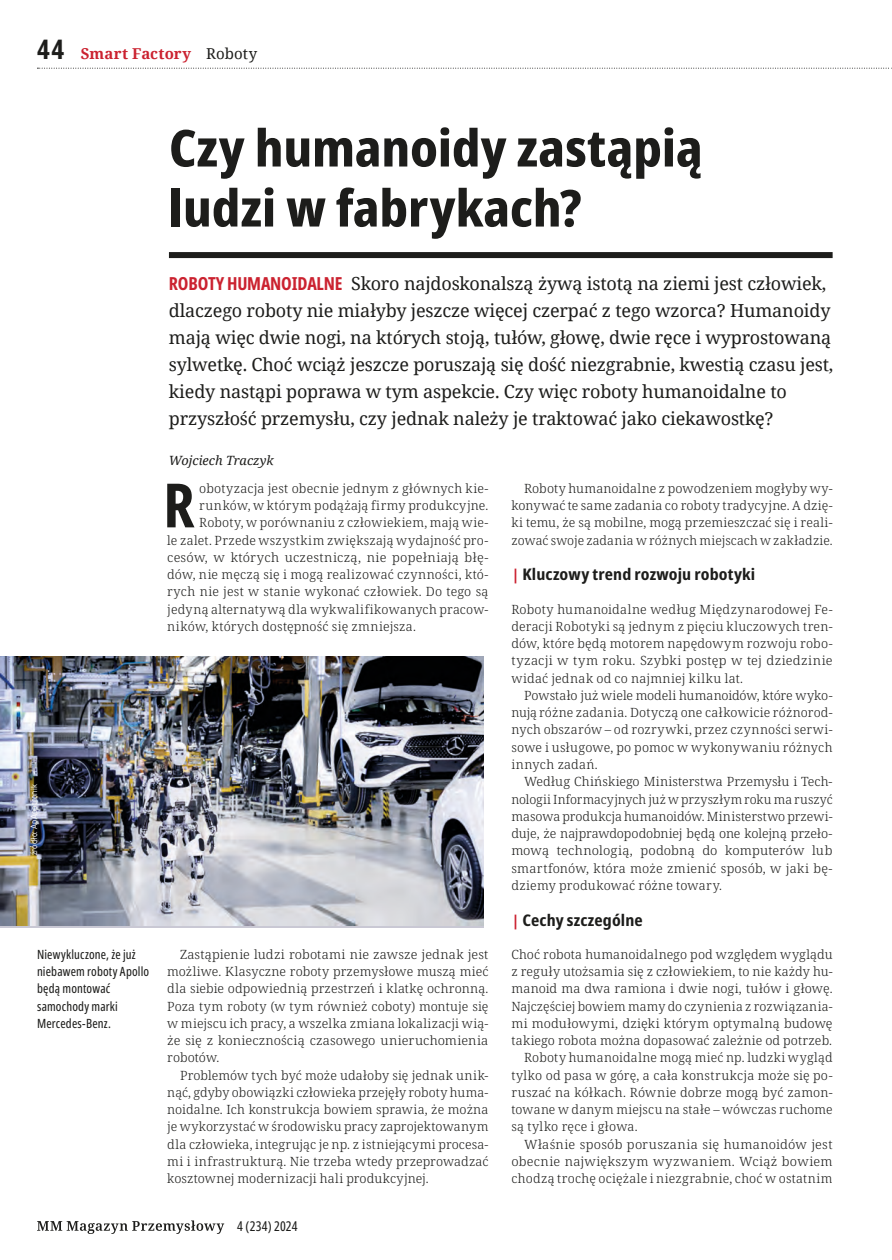
<style>
.page{position:relative;width:892px;height:1260px;background:#fff}
.page>*{position:absolute;margin:0;border:0;box-sizing:border-box;transform-origin:0 0}
.t1{font:700 extra-condensed 61.05px "Noto Sans";color:#1d1d1b}
.t2{font:800 extra-condensed 51px/60px "Noto Sans";letter-spacing:-.005em;color:#1d1d1b;scale:1.1 1}
.t3{font:18px/27px "Noto Serif";letter-spacing:-.01em;color:#1d1d1b}
.t4{font:700 extra-condensed 16.05px "Noto Sans";letter-spacing:.005em;color:#1d1d1b;scale:1.12 1}
.t5{font:700 15px "Noto Serif";letter-spacing:.005em;color:#cb2230}
.t6{font:extra-condensed 13.5px "Noto Sans";letter-spacing:.01em;color:#1d1d1b}
.t7{font:300 12.75px/17.2px "Noto Serif";letter-spacing:.015em;color:#1d1d1b;text-align:justify}
.t8{font:extra-condensed 12.75px/17.2px "Noto Sans";letter-spacing:.01em;color:#1d1d1b}
.t9{font:300 12.75px "Noto Serif";letter-spacing:-.01em;color:#1d1d1b}
.t10{font:italic 12.75px "Noto Serif";color:#1d1d1b}
.t11{font:9px "TT Prosto Sans";letter-spacing:.02em;color:#fff;scale:.75 1}
.s1{font-family:"Noto Sans";font-stretch:extra-condensed;font-size:27px;color:#1d1d1b}
.s2{font-weight:400;color:#1d1d1b}
.s3{font-family:"Noto Sans";font-weight:700;font-stretch:extra-condensed;color:#cb2230}
.s4{font-stretch:normal;font-size:15px;color:#cb2230}
</style>
<div class="page">
<svg style="left:37px;top:68px;width:855px;height:1px"></svg>
<svg style="left:37px;top:1220px;width:187px;height:13px"></svg>
<div style="left:169px;top:252px;width:663px;height:6px;background:#1d1d1b"></div>
<img style="left:0;top:657px;width:483px;height:268px">
<p class="t5" style="left:37px;top:43px;width:222px"><span class="s1">44</span> Smart Factory <span class="s2">Roboty</span></p>
<p class="t2" style="left:169px;top:118px;width:486px">Czy humanoidy zastąpią ludzi w fabrykach?</p>
<p class="t3" style="left:169px;top:269px;width:666px"><span class="s3">ROBOTY HUMANOIDALNE</span> Skoro najdoskonalszą żywą istotą na ziemi jest człowiek, dlaczego roboty nie miałyby jeszcze więcej czerpać z tego wzorca? Humanoidy mają więc dwie nogi, na których stoją, tułów, głowę, dwie ręce i wyprostowaną sylwetkę. Choć wciąż jeszcze poruszają się dość niezgrabnie, kwestią czasu jest, kiedy nastąpi poprawa w tym aspekcie. Czy więc roboty humanoidalne to przyszłość przemysłu, czy jednak należy je traktować jako ciekawostkę?</p>
<p class="t10" style="left:169px;top:451px;width:106px">Wojciech Traczyk</p>
<p class="t1" style="left:163px;top:461px;width:33px">R</p>
<p class="t7" style="left:199px;top:480px;width:291px">obotyzacja jest obecnie jednym z głównych kie-</p>
<p class="t7" style="left:199px;top:497px;width:291px">runków, w którym podążają firmy produkcyjne.</p>
<p class="t7" style="left:199px;top:514px;width:291px">Roboty, w porównaniu z człowiekiem, mają wie-</p>
<p class="t7" style="left:167px;top:532px;width:323px">le zalet. Przede wszystkim zwiększają wydajność pro-</p>
<p class="t7" style="left:167px;top:549px;width:322px">cesów, w których uczestniczą, nie popełniają błę-</p>
<p class="t7" style="left:167px;top:566px;width:323px">dów, nie męczą się i mogą realizować czynności, któ-</p>
<p class="t7" style="left:167px;top:583px;width:322px">rych nie jest w stanie wykonać człowiek. Do tego są</p>
<p class="t7" style="left:167px;top:601px;width:323px">jedyną alternatywą dla wykwalifikowanych pracow-</p>
<p class="t7" style="left:167px;top:618px;width:250px">ników, których dostępność się zmniejsza.</p>
<p class="t11" style="left:28px;top:855px;width:96px;rotate:-90deg">źródło: ApApptronik</p>
<p class="t8" style="left:37px;top:945px;width:114px">Niewykluczone, że już niebawem roboty Apollo będą montować samochody marki<br>Mercedes-Benz.</p>
<p class="t7" style="left:180px;top:946px;width:310px">Zastąpienie ludzi robotami nie zawsze jednak jest</p>
<p class="t7" style="left:167px;top:963px;width:323px">możliwe. Klasyczne roboty przemysłowe muszą mieć</p>
<p class="t7" style="left:167px;top:980px;width:322px">dla siebie odpowiednią przestrzeń i klatkę ochronną.</p>
<p class="t7" style="left:167px;top:997px;width:322px">Poza tym roboty (w tym również coboty) montuje się</p>
<p class="t7" style="left:167px;top:1015px;width:323px">w miejscu ich pracy, a wszelka zmiana lokalizacji wią-</p>
<p class="t7" style="left:167px;top:1032px;width:323px">że się z koniecznością czasowego unieruchomienia</p>
<p class="t7" style="left:167px;top:1049px;width:54px">robotów.</p>
<p class="t7" style="left:180px;top:1066px;width:310px">Problemów tych być może udałoby się jednak unik-</p>
<p class="t7" style="left:167px;top:1084px;width:323px">nąć, gdyby obowiązki człowieka przejęły roboty huma-</p>
<p class="t7" style="left:167px;top:1101px;width:322px">noidalne. Ich konstrukcja bowiem sprawia, że można</p>
<p class="t7" style="left:167px;top:1118px;width:322px">je wykorzystać w środowisku pracy zaprojektowanym</p>
<p class="t7" style="left:167px;top:1135px;width:323px">dla człowieka, integrując je np. z istniejącymi procesa-</p>
<p class="t7" style="left:167px;top:1153px;width:322px">mi i infrastrukturą. Nie trzeba wtedy przeprowadzać</p>
<p class="t7" style="left:167px;top:1170px;width:263px">kosztownej modernizacji hali produkcyjnej.</p>
<p class="t6" style="left:237px;top:1216px;width:62px">4 (234) 2024</p>
<p class="t7" style="left:511px;top:480px;width:323px;text-indent:13px">Roboty humanoidalne z powodzeniem mogłyby wy&shy;konywać te same zadania co roboty tradycyjne. A dzię&shy;ki temu, że są mobilne, mogą przemieszczać się i reali&shy;zować swoje zadania w różnych miejscach w zakładzie.</p>
<p class="t4" style="left:511px;top:563px;width:219px"><span class="s4">|</span> Kluczowy trend rozwoju robotyki</p>
<p class="t7" style="left:511px;top:601px;width:323px">Roboty humanoidalne według Międzynarodowej Fe-</p>
<p class="t7" style="left:511px;top:618px;width:323px">deracji Robotyki są jednym z pięciu kluczowych tren-</p>
<p class="t7" style="left:511px;top:635px;width:323px">dów, które będą motorem napędowym rozwoju robo-</p>
<p class="t7" style="left:511px;top:652px;width:322px">tyzacji w tym roku. Szybki postęp w tej dziedzinie</p>
<p class="t7" style="left:511px;top:670px;width:233px">widać jednak od co najmniej kilku lat.</p>
<p class="t7" style="left:524px;top:687px;width:310px">Powstało już wiele modeli humanoidów, które wyko-</p>
<p class="t7" style="left:511px;top:704px;width:323px">nują różne zadania. Dotyczą one całkowicie różnorod-</p>
<p class="t7" style="left:511px;top:721px;width:323px">nych obszarów – od rozrywki, przez czynności serwi-</p>
<p class="t7" style="left:511px;top:739px;width:322px">sowe i usługowe, po pomoc w wykonywaniu różnych</p>
<p class="t7" style="left:511px;top:756px;width:88px">innych zadań.</p>
<p class="t7" style="left:524px;top:773px;width:310px">Według Chińskiego Ministerstwa Przemysłu i Tech-</p>
<p class="t7" style="left:511px;top:790px;width:322px">nologii Informacyjnych już w przyszłym roku ma ruszyć</p>
<p class="t7" style="left:511px;top:808px;width:323px">masowa produkcja humanoidów. Ministerstwo przewi-</p>
<p class="t9" style="left:511px;top:824px;width:323px">duje, że najprawdopodobniej będą one kolejną przeło-</p>
<p class="t7" style="left:511px;top:842px;width:322px">mową technologią, podobną do komputerów lub</p>
<p class="t7" style="left:511px;top:859px;width:323px">smartfonów, która może zmienić sposób, w jaki bę-</p>
<p class="t7" style="left:511px;top:877px;width:212px">dziemy produkować różne towary.</p>
<p class="t4" style="left:511px;top:908px;width:119px"><span class="s4">|</span> Cechy szczególne</p>
<p class="t7" style="left:511px;top:946px;width:322px">Choć robota humanoidalnego pod względem wyglądu</p>
<p class="t7" style="left:511px;top:963px;width:323px">z reguły utożsamia się z człowiekiem, to nie każdy hu-</p>
<p class="t7" style="left:511px;top:980px;width:322px">manoid ma dwa ramiona i dwie nogi, tułów i głowę.</p>
<p class="t7" style="left:511px;top:997px;width:323px">Najczęściej bowiem mamy do czynienia z rozwiązania-</p>
<p class="t7" style="left:511px;top:1015px;width:322px">mi modułowymi, dzięki którym optymalną budowę</p>
<p class="t7" style="left:511px;top:1032px;width:322px">takiego robota można dopasować zależnie od potrzeb.</p>
<p class="t7" style="left:524px;top:1049px;width:310px">Roboty humanoidalne mogą mieć np. ludzki wygląd</p>
<p class="t7" style="left:511px;top:1066px;width:323px">tylko od pasa w górę, a cała konstrukcja może się po-</p>
<p class="t7" style="left:511px;top:1084px;width:323px">ruszać na kółkach. Równie dobrze mogą być zamon-</p>
<p class="t7" style="left:511px;top:1101px;width:322px">towane w danym miejscu na stałe – wówczas ruchome</p>
<p class="t7" style="left:511px;top:1118px;width:128px">są tylko ręce i głowa.</p>
<p class="t7" style="left:524px;top:1135px;width:310px">Właśnie sposób poruszania się humanoidów jest</p>
<p class="t7" style="left:511px;top:1153px;width:322px">obecnie największym wyzwaniem. Wciąż bowiem</p>
<p class="t7" style="left:511px;top:1170px;width:323px">chodzą trochę ociężale i niezgrabnie, choć w ostatnim</p>
</div>
